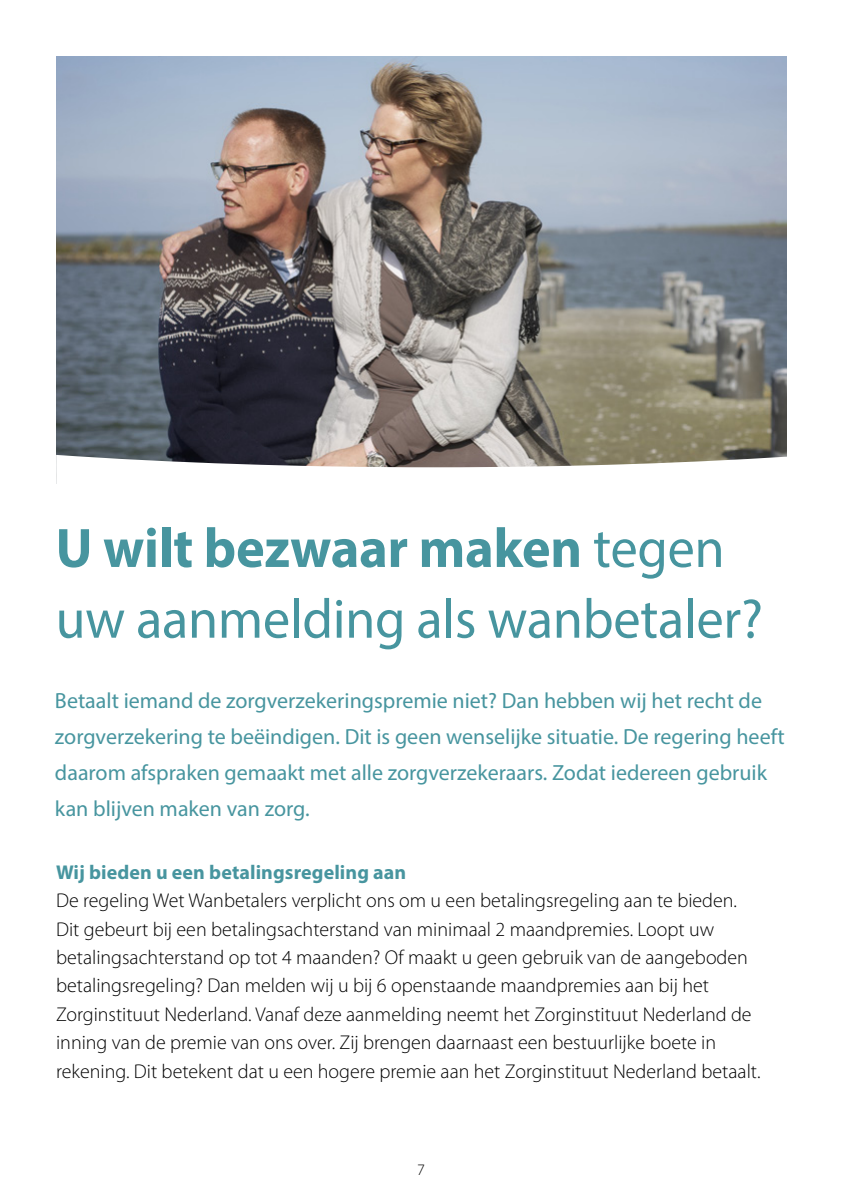
<style>
.page{position:relative;width:842px;height:1191px;background:#fff}
.page>*{position:absolute;margin:0;border:0;box-sizing:border-box;transform-origin:0 0}
.t1{font:56px/70.8px "Myriad Pro";letter-spacing:-.005em;color:#47959f}
.t2{font:22px/36px "Myriad Pro";color:#47959f}
.t3{font:300 20px/28.4px "Myriad Pro";color:#000}
.t4{font:700 20px "Myriad Pro";letter-spacing:.005em;color:#47959f}
.t5{font:300 16px "Myriad Pro";color:#000}
.s1{font-weight:700}
</style>
<div class="page">
<img style="left:57px;top:57px;width:730px;height:398px">
<svg style="left:56px;top:455px;width:731px;height:29px"></svg>
<h1 class="t1" style="left:56px;top:512px;width:709px"><span class="s1">U wilt bezwaar maken</span> tegen uw aanmelding als wanbetaler?</h1>
<p class="t2" style="left:55px;top:682px;width:731px">Betaalt iemand de zorgverzekeringspremie niet? Dan hebben wij het recht de zorgverzekering te beëindigen. Dit is geen wenselijke situatie. De regering heeft daarom afspraken gemaakt met alle zorgverzekeraars. Zodat iedereen gebruik kan blijven maken van zorg.</p>
<p class="t4" style="left:56px;top:859px;width:352px">Wij bieden u een betalingsregeling aan</p>
<p class="t3" style="left:56px;top:886px;width:706px">De regeling Wet Wanbetalers verplicht ons om u een betalingsregeling aan te bieden.<br>Dit gebeurt bij een betalingsachterstand van minimaal 2 maandpremies. Loopt uw betalingsachterstand op tot 4 maanden? Of maakt u geen gebruik van de aangeboden betalingsregeling? Dan melden wij u bij 6 openstaande maandpremies aan bij het Zorginstituut Nederland. Vanaf deze aanmelding neemt het Zorginstituut Nederland de inning van de premie van ons over. Zij brengen daarnaast een bestuurlijke boete in rekening. Dit betekent dat u een hogere premie aan het Zorginstituut Nederland betaalt.</p>
<p class="t5" style="left:417px;top:1159px;width:9px">7</p>
</div>
